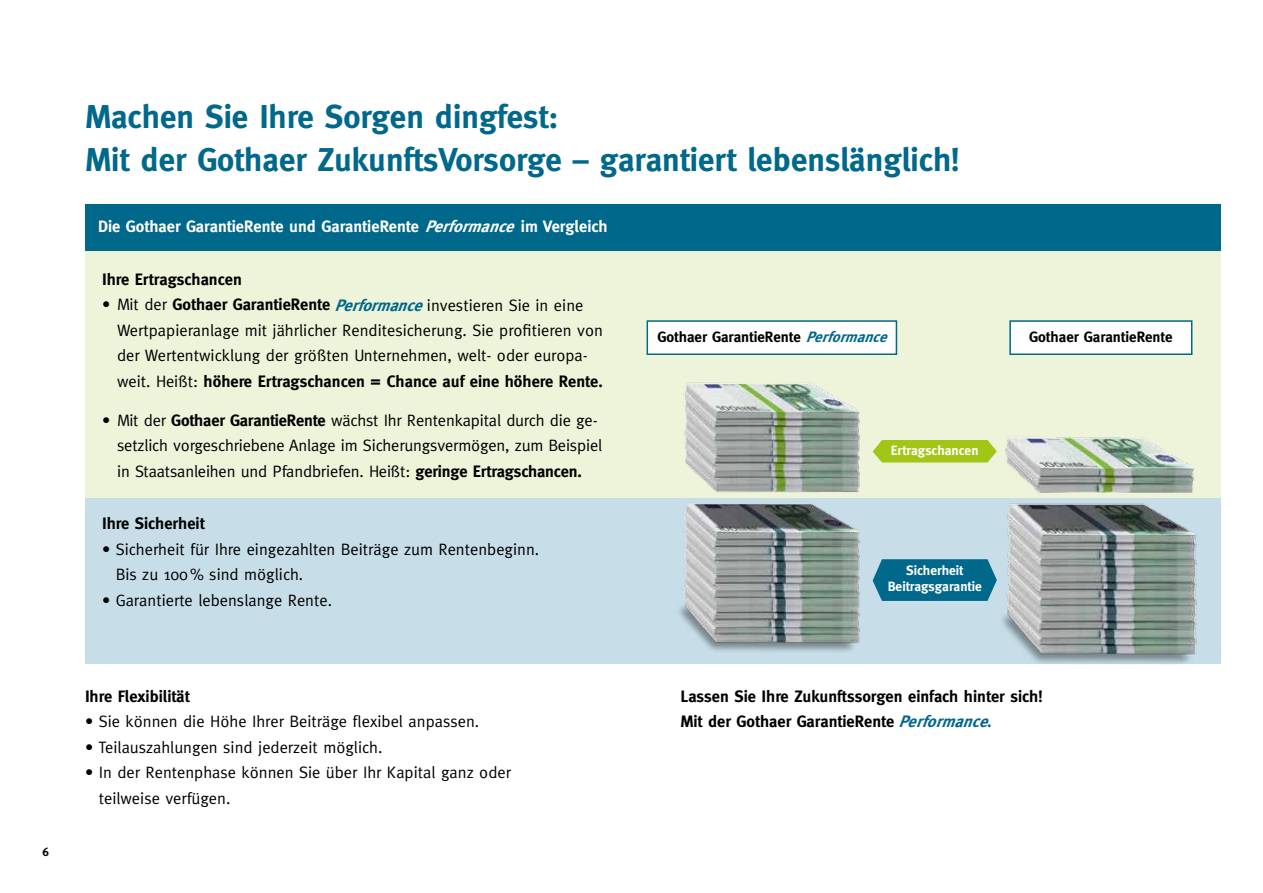
<style>
.page{position:relative;width:1263px;height:893px;background:#fff}
.page>*{position:absolute;margin:0;border:0;box-sizing:border-box;transform-origin:0 0}
.t1{font:700 33px/43.5px "Meta";color:#00688b}
.t2{font:16.5px/25.5px "Meta";color:#000}
.t3{font:700 16.5px/25.5px "Meta";color:#000}
.t4{font:700 16.5px "Meta";color:#fff}
.t5{font:700 15px "Meta";color:#000}
.t6{font:700 13.5px/16.5px "Meta";color:#fff;text-align:center}
.t7{font:700 12px "Meta";color:#000}
.s1{font-style:italic}
.s2{font-weight:700}
.s3{font-weight:700;font-style:italic;color:#00688b}
.s4{font-style:italic;color:#00688b}
.s5{color:#00688b}
</style>
<div class="page">
<div style="left:85px;top:486px;width:1135px;height:177px;background:#c7dee9"></div>
<div style="left:85px;top:250px;width:1135px;height:247px;background:#eef4da"></div>
<div style="left:85px;top:204px;width:1135px;height:47px;background:#00688b"></div>
<div style="left:1009px;top:320px;width:183px;height:35px;background:#fff;border:2px solid #00688b"></div>
<img style="left:661px;top:382px;width:212px;height:282px">
<img style="left:992px;top:436px;width:212px;height:228px">
<div style="left:646px;top:320px;width:251px;height:35px;background:#fff;border:2px solid #00688b"></div>
<svg style="left:873px;top:440px;width:124px;height:22px;background:#a7c925"></svg>
<svg style="left:873px;top:559px;width:124px;height:42px;background:#0f7192"></svg>
<p class="t7" style="left:43px;top:844px;width:8px">6</p>
<h1 class="t1" style="left:85px;top:94px;width:876px">Machen Sie Ihre Sorgen dingfest:<br>Mit der Gothaer ZukunftsVorsorge – garantiert lebenslänglich!</h1>
<p class="t4" style="left:98px;top:217px;width:511px">Die Gothaer GarantieRente und GarantieRente <span class="s1">Performance</span>im Vergleich</p>
<p class="t3" style="left:102px;top:266px;width:141px">Ihre Ertragschancen</p>
<p class="t2" style="left:117px;top:292px;width:487px;text-indent:-15px">• Mit der <span class="s2">Gothaer GarantieRente</span> <span class="s3">Performance</span>investieren Sie in eine Wertpapieranlage mit jährlicher Renditesicherung. Sie profitieren von der Wertentwicklung der größten Unternehmen, welt- oder europa&shy;weit. Heißt: <span class="s2">höhere Ertragschancen = Chance auf eine höhere Rente.</span></p>
<p class="t2" style="left:117px;top:407px;width:487px;text-indent:-15px">• Mit der <span class="s2">Gothaer GarantieRente</span> wächst Ihr Rentenkapital durch die ge&shy;setzlich vorgeschriebene Anlage im Sicherungsvermögen, zum Beispiel in Staatsanleihen und Pfandbriefen. Heißt: <span class="s2">geringe Ertragschancen.</span></p>
<p class="t3" style="left:102px;top:511px;width:104px">Ihre Sicherheit</p>
<p class="t2" style="left:116px;top:536px;width:425px;text-indent:-14px">• Sicherheit für Ihre eingezahlten Beiträge zum Rentenbeginn.<br>Bis zu 100% sind möglich.</p>
<p class="t2" style="left:102px;top:587px;width:232px">• Garantierte lebenslange Rente.</p>
<p class="t3" style="left:85px;top:683px;width:106px">Ihre Flexibilität</p>
<p class="t2" style="left:85px;top:708px;width:396px">• Sie können die Höhe Ihrer Beiträge flexibel anpassen.</p>
<p class="t2" style="left:85px;top:734px;width:299px">• Teilauszahlungen sind jederzeit möglich.</p>
<p class="t2" style="left:99px;top:759px;width:414px;text-indent:-14px">• In der Rentenphase können Sie über Ihr Kapital ganz oder teilweise verfügen.</p>
<p class="t5" style="left:657px;top:328px;width:237px">Gothaer GarantieRente <span class="s4">Performance</span></p>
<p class="t5" style="left:1029px;top:328px;width:145px">Gothaer GarantieRente</p>
<p class="t6" style="left:891px;top:442px;width:89px">Ertragschancen</p>
<p class="t6" style="left:888px;top:562px;width:96px">Sicherheit<br>Beitragsgarantie</p>
<p class="t3" style="left:680px;top:683px;width:364px">Lassen Sie Ihre Zukunftssorgen einfach hinter sich!<br>Mit der Gothaer GarantieRente <span class="s4">Performance</span><span class="s5">.</span></p>
</div>
